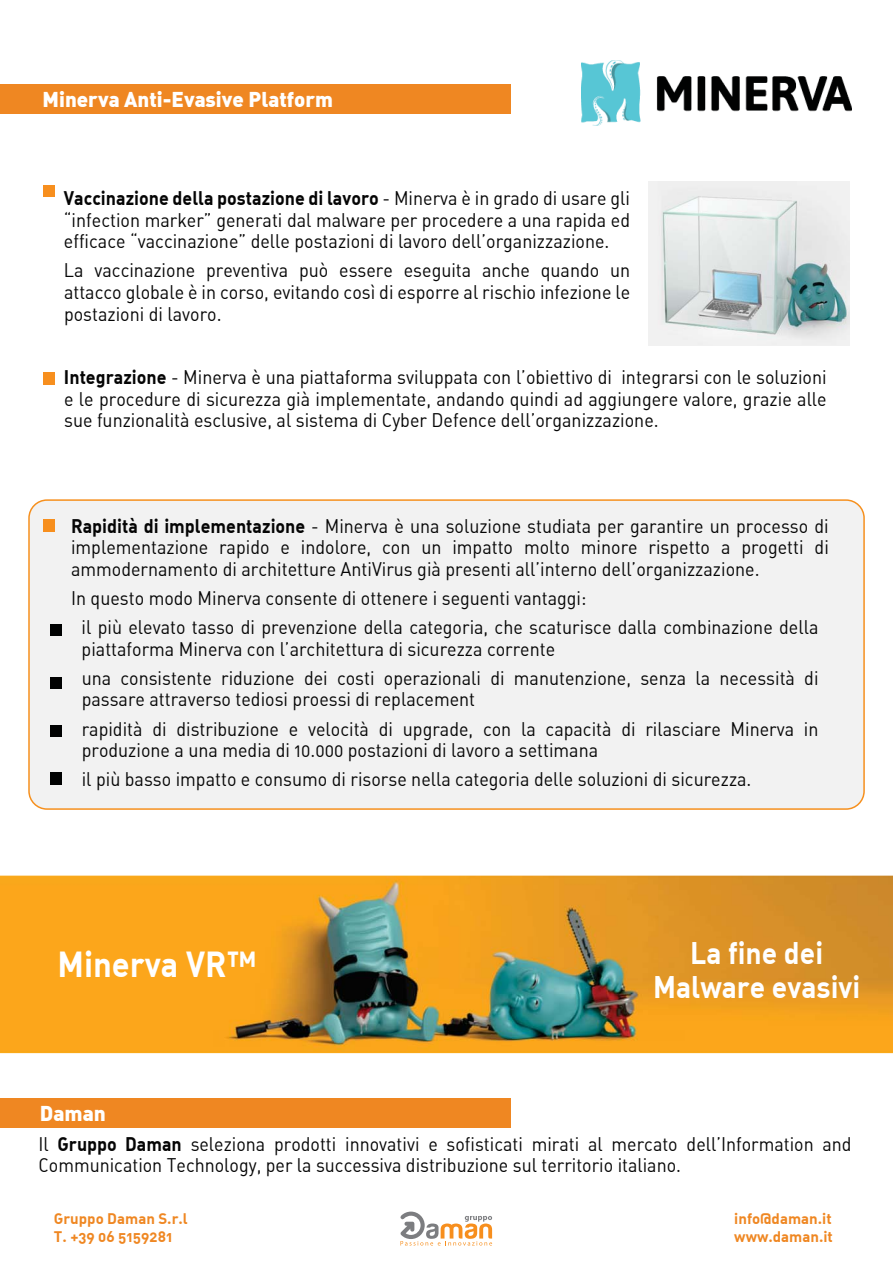
<style>
.page{position:relative;width:893px;height:1263px;background:#fff}
.page>*{position:absolute;margin:0;border:0;box-sizing:border-box;transform-origin:0 0}
.t1{font:700 35.4px "DIN Alternate";color:#fff;scale:.93 1}
.t2{font:700 30.6px/34.2px "DIN Alternate";color:#fff;text-align:center;scale:.93 1}
.t3{font:900 21px "DIN Alternate";color:#fff}
.t4{font:19.35px/21.6px "DIN Alternate";color:#050505;text-align:justify;scale:.93 1}
.t5{font:19.35px/21.6px "DIN Alternate";color:#050505;scale:.92 1}
.t6{font:700 15px/18px "DIN Alternate";color:#ef8722}
.s1{font-weight:700}
</style>
<div class="page">
<div style="left:29px;top:500px;width:835px;height:309px;background:#f2f2f2;border-radius:18px"></div>
<div style="left:28px;top:499px;width:837px;height:311px;border:2px solid #f6901e;border-radius:18px"></div>
<div style="left:0;top:84px;width:510px;height:30px;background:#ef8722"></div>
<svg style="left:400px;top:1212px;width:92px;height:34px"></svg>
<img style="left:581px;top:60px;width:270px;height:66px">
<div style="left:0;top:1098px;width:510px;height:30px;background:#ef8722"></div>
<img style="left:0;top:876px;width:893px;height:177px">
<div style="left:43px;top:185px;width:11px;height:12px;background:#f78f1e"></div>
<img style="left:648px;top:182px;width:201px;height:164px">
<div style="left:43px;top:373px;width:11px;height:12px;background:#f78f1e"></div>
<div style="left:43px;top:520px;width:11px;height:12px;background:#f78f1e"></div>
<div style="left:51px;top:624px;width:11px;height:12px;background:#010202"></div>
<div style="left:51px;top:677px;width:11px;height:12px;background:#010202"></div>
<div style="left:51px;top:725px;width:11px;height:12px;background:#010202"></div>
<div style="left:51px;top:773px;width:11px;height:12px;background:#010202"></div>
<p class="t3" style="left:43px;top:92px;width:292px">Minerva Anti-Evasive Platform</p>
<p class="t4" style="left:64px;top:189px;width:610px"><span class="s1">Vaccinazione della postazione di lavoro</span> - Minerva è in grado di usare gli “infection marker” generati dal malware per procedere a una rapida ed efficace “vaccinazione” delle postazioni di lavoro dell’organizzazione.</p>
<p class="t4" style="left:64px;top:262px;width:610px">La vaccinazione preventiva può essere eseguita anche quando un attacco globale è in corso, evitando così di esporre al rischio infezione le postazioni di lavoro.</p>
<p class="t4" style="left:64px;top:368px;width:822px"><span class="s1">Integrazione</span> - Minerva è una piattaforma sviluppata con l’obiettivo di integrarsi con le soluzioni e le procedure di sicurezza già implementate, andando quindi ad aggiungere valore, grazie alle sue funzionalità esclusive, al sistema di Cyber Defence dell’organizzazione.</p>
<p class="t4" style="left:71px;top:517px;width:816px"><span class="s1">Rapidità di implementazione</span> - Minerva è una soluzione studiata per garantire un processo di implementazione rapido e indolore, con un impatto molto minore rispetto a progetti di ammodernamento di architetture AntiVirus già presenti all’interno dell’organizzazione.</p>
<p class="t4" style="left:82px;top:586px;width:794px;line-height:29.1px;text-indent:-11px">In questo modo Minerva consente di ottenere i seguenti vantaggi:<br>il più elevato tasso di prevenzione della categoria, che scaturisce dalla combinazione della</p>
<p class="t4" style="left:82px;top:636px;width:794px;line-height:29.1px">piattaforma Minerva con l’architettura di sicurezza corrente<br>una consistente riduzione dei costi operazionali di manutenzione, senza la necessità di</p>
<p class="t4" style="left:82px;top:687px;width:794px;line-height:29.1px">passare attraverso tediosi proessi di replacement<br>rapidità di distribuzione e velocità di upgrade, con la capacità di rilasciare Minerva in</p>
<p class="t4" style="left:82px;top:738px;width:722px;line-height:29.1px">produzione a una media di 10.000 postazioni di lavoro a settimana<br>il più basso impatto e consumo di risorse nella categoria delle soluzioni di sicurezza.</p>
<h1 class="t1" style="left:57px;top:950px;width:216px">Minerva VR™</h1>
<h2 class="t2" style="left:653px;top:938px;width:224px">La fine dei<br>Malware evasivi</h2>
<p class="t3" style="left:40px;top:1106px;width:68px">Daman</p>
<p class="t5" style="left:38px;top:1135px;width:885px">Il <span class="s1">Gruppo Daman</span> seleziona prodotti innovativi e sofisticati mirati al mercato dell’Information and<br>Communication Technology, per la successiva distribuzione sul territorio italiano.</p>
<p class="t6" style="left:54px;top:1211px;width:135px">Gruppo Daman S.r.l<br>T. +39 06 5159281</p>
<p class="t6" style="left:734px;top:1211px;width:100px">info@daman.it www.daman.it</p>
</div>
